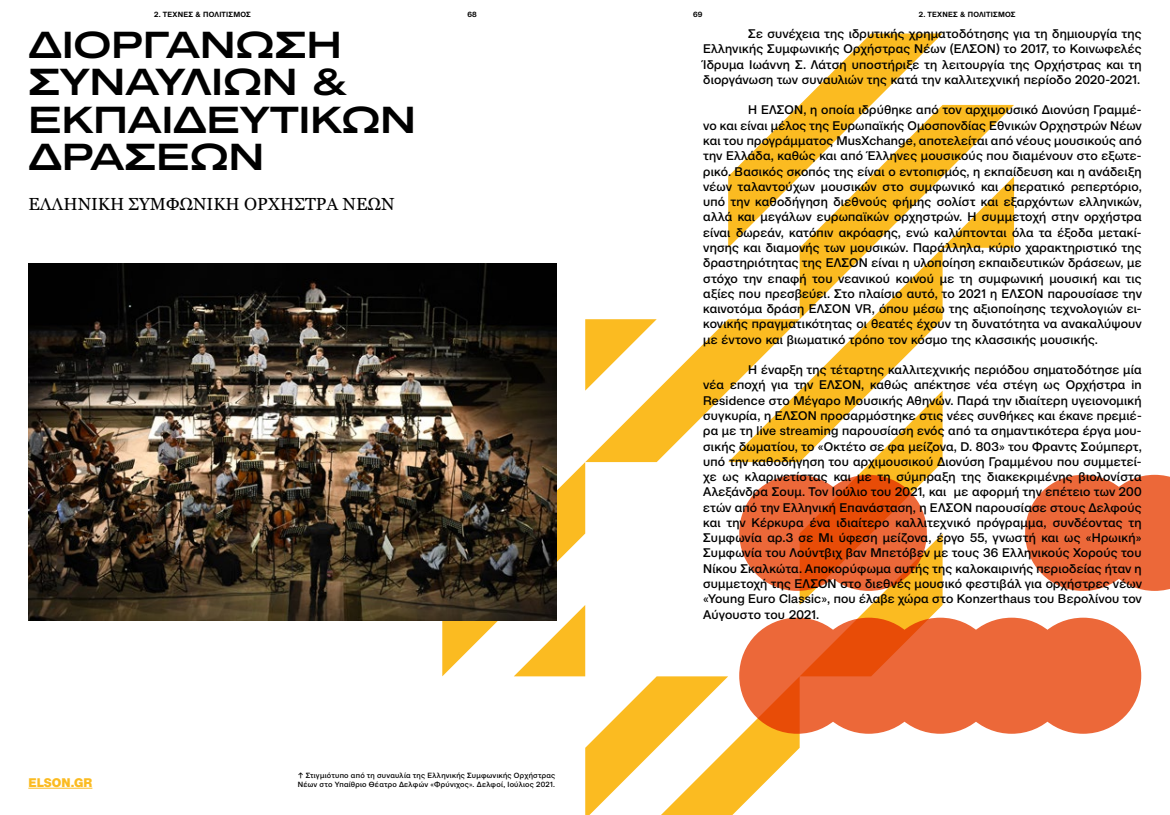
<style>
.page{position:relative;width:1170px;height:815px;background:#fff}
.page>*{position:absolute;margin:0;border:0;box-sizing:border-box;transform-origin:0 0}
.t1{font:37.5px/37.5px "CF Mod Grotesk Sem Bd Ext Exp";color:#000}
.t2{font:17.5px "Georgia";color:#000}
.t3{font:500 12.5px/15.2px "CF Mod Grotesk";letter-spacing:.015em;color:#000;text-align:justify}
.t4{font:800 12.5px "CF Mod Grotesk";color:#fbbb21}
.t5{font:500 7.5px/8.8px "CF Mod Grotesk";letter-spacing:.03em;color:#000}
.t6{font:600 7.5px "CF Mod Grotesk";letter-spacing:.025em;color:#000}
.s1{font-family:"GT America"}
</style>
<div class="page">
<svg style="left:442px;top:33px;width:571px;height:782px"></svg>
<hr style="left:28px;top:788px;width:64px;height:1px;background:#fbbb21">
<img style="left:28px;top:263px;width:528px;height:357px">
<svg style="left:739px;top:475px;width:116px;height:116px;background:#eb6433"></svg>
<svg style="left:739px;top:618px;width:116px;height:116px;background:#eb6330"></svg>
<svg style="left:810px;top:475px;width:116px;height:116px;background:#ea5a20"></svg>
<svg style="left:810px;top:618px;width:116px;height:116px;background:#ea5c23"></svg>
<div style="left:882px;top:618px;width:116px;height:116px;background:#ec6839;border-radius:50%"></div>
<div style="left:953px;top:618px;width:116px;height:116px;background:#ec6839;border-radius:50%"></div>
<div style="left:1024px;top:475px;width:117px;height:116px;background:#ec6839;border-radius:50%"></div>
<div style="left:1024px;top:618px;width:117px;height:116px;background:#ec6839;border-radius:50%"></div>
<svg style="left:1096px;top:475px;width:73px;height:116px"></svg>
<p class="t6" style="left:154px;top:10px;width:98px">2. ΤΕΧΝΕΣ &amp; ΠΟΛΙΤΙΣΜΟΣ</p>
<p class="t6" style="left:467px;top:10px;width:11px">68</p>
<p class="t6" style="left:693px;top:10px;width:11px">69</p>
<p class="t6" style="left:918px;top:10px;width:98px">2. ΤΕΧΝΕΣ &amp; ΠΟΛΙΤΙΣΜΟΣ</p>
<p class="t3" style="left:703px;top:26px;width:440px;text-indent:45px">Σε συνέχεια της ιδρυτικής χρηματοδότησης για τη δημιουργία της Ελληνικής Συμφωνικής Ορχήστρας Νέων (ΕΛΣΟΝ) το 2017, το Κοινωφελές Ίδρυμα Ιωάννη Σ. Λάτση υποστήριξε τη λειτουργία της Ορχήστρας και τη διοργάνωση των συναυλιών της κατά την καλλιτεχνική περίοδο 2020-2021.</p>
<p class="t3" style="left:703px;top:102px;width:440px;text-indent:45px">Η ΕΛΣΟΝ, η οποία ιδρύθηκε από τον αρχιμουσικό Διονύση Γραμμέ&shy;νο και είναι μέλος της Ευρωπαϊκής Ομοσπονδίας Εθνικών Ορχηστρών Νέων και του προγράμματος MusXchange, αποτελείται από νέους μουσικούς από την Ελλάδα, καθώς και από Έλληνες μουσικούς που διαμένουν στο εξωτε&shy;ρικό. Βασικός σκοπός της είναι ο εντοπισμός, η εκπαίδευση και η ανάδειξη νέων ταλαντούχων μουσικών στο συμφωνικό και οπερατικό ρεπερτόριο, υπό την καθοδήγηση διεθνούς φήμης σολίστ και εξαρχόντων ελληνικών, αλλά και μεγάλων ευρωπαϊκών ορχηστρών. Η συμμετοχή στην ορχήστρα είναι δωρεάν, κατόπιν ακρόασης, ενώ καλύπτονται όλα τα έξοδα μετακί&shy;νησης και διαμονής των μουσικών. Παράλληλα, κύριο χαρακτηριστικό της δραστηριότητας της ΕΛΣΟΝ είναι η υλοποίηση εκπαιδευτικών δράσεων, με στόχο την επαφή του νεανικού κοινού με τη συμφωνική μουσική και τις αξίες που πρεσβεύει. Στο πλαίσιο αυτό, το 2021 η ΕΛΣΟΝ παρουσίασε την καινοτόμα δράση ΕΛΣΟΝ VR, όπου μέσω της αξιοποίησης τεχνολογιών ει&shy;κονικής πραγματικότητας οι θεατές έχουν τη δυνατότητα να ανακαλύψουν με έντονο και βιωματικό τρόπο τον κόσμο της κλασσικής μουσικής.</p>
<p class="t3" style="left:703px;top:362px;width:440px;text-indent:45px">Η έναρξη της τέταρτης καλλιτεχνικής περιόδου σηματοδότησε μία νέα εποχή για την ΕΛΣΟΝ, καθώς απέκτησε νέα στέγη ως Ορχήστρα in Residence στο Μέγαρο Μουσικής Αθηνών. Παρά την ιδιαίτερη υγειονομική συγκυρία, η ΕΛΣΟΝ προσαρμόστηκε στις νέες συνθήκες και έκανε πρεμιέ&shy;ρα με τη live streaming παρουσίαση ενός από τα σημαντικότερα έργα μου&shy;σικής δωματίου, το «Οκτέτο σε φα μείζονα, D. 803» του Φραντς Σούμπερτ, υπό την καθοδήγηση του αρχιμουσικού Διονύση Γραμμένου που συμμετεί&shy;χε ως κλαρινετίστας και με τη σύμπραξη της διακεκριμένης βιολονίστα Αλεξάνδρα Σουμ. Τον Ιούλιο του 2021, και με αφορμή την επέτειο των 200 ετών από την Ελληνική Επανάσταση, η ΕΛΣΟΝ παρουσίασε στους Δελφούς και την Κέρκυρα ένα ιδιαίτερο καλλιτεχνικό πρόγραμμα, συνδέοντας τη Συμφωνία αρ.3 σε Μι ύφεση μείζονα, έργο 55, γνωστή και ως «Ηρωική» Συμφωνία του Λούντβιχ βαν Μπετόβεν με τους 36 Ελληνικούς Χορούς του Νίκου Σκαλκώτα. Αποκορύφωμα αυτής της καλοκαιρινής περιοδείας ήταν η συμμετοχή της ΕΛΣΟΝ στο διεθνές μουσικό φεστιβάλ για ορχήστρες νέων «Young Euro Classic», που έλαβε χώρα στο Konzerthaus του Βερολίνου τον Αύγουστο του 2021.</p>
<h1 class="t1" style="left:28px;top:26px;width:389px">ΔΙΟΡΓΑΝΩΣΗ<br>ΣΥΝΑΥΛΙΩΝ &amp;<br>ΕΚΠΑΙΔΕΥΤΙΚΩΝ<br>ΔΡΑΣΕΩΝ</h1>
<h2 class="t2" style="left:28px;top:191px;width:367px">ΕΛΛΗΝΙΚΗ ΣΥΜΦΩΝΙΚΗ ΟΡΧΗΣΤΡΑ ΝΕΩΝ</h2>
<p class="t4" style="left:28px;top:775px;width:65px">ELSON.GR</p>
<p class="t5" style="left:298px;top:771px;width:259px"><span class="s1">↑</span> Στιγμιότυπο από τη συναυλία της Ελληνικής Συμφωνικής Ορχήστρας<br>Νέων στο Υπαίθριο Θέατρο Δελφών «Φρύνιχος». Δελφοί, Ιούλιος 2021.</p>
</div>
